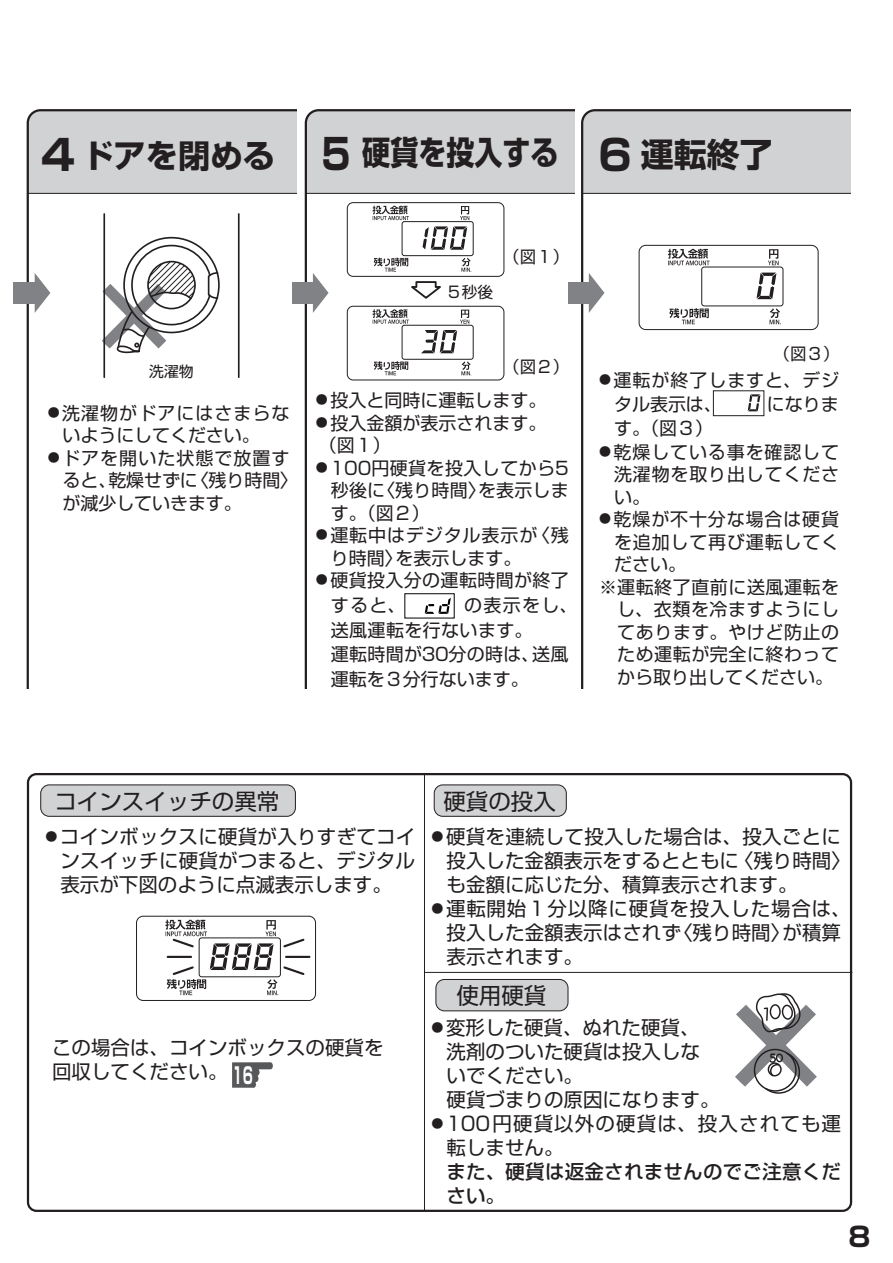
<style>
.page{position:relative;width:893px;height:1263px;background:#fff}
.page>*{position:absolute;margin:0;border:0;box-sizing:border-box;transform-origin:0 0}
.t1{font:700 42px "Shin Go Pro";color:#231f20;scale:.85 1}
.t2{font:700 42px "Shin Go Pro";color:#231f20}
.t3{font:700 33px "Shin Go Pro";color:#231f20;scale:.85 1}
.t4{font:700 33px "Shin Go Pro";color:#231f20}
.t5{font:700 32.25px "Shin Go Pro";color:#231f20}
.t6{font:700 27px "Shin Go Pro";color:#231f20}
.t7{font:22.5px "Shin Go Pro";color:#231f20}
.t8{font:19.5px/24px "Shin Go Pro";color:#231f20}
.t9{font:19.5px/24px "Shin Go Pro";letter-spacing:.06em;color:#231f20}
.t10{font:500 19.5px/24px "Shin Go Pro";letter-spacing:.015em;color:#231f20}
.t11{font:18px/22.5px "Shin Go Pro";letter-spacing:.025em;color:#231f20;text-align:justify}
.t12{font:18px/22.5px "Shin Go Pro";color:#231f20}
.t13{font:18px/22.5px "Shin Go Pro";letter-spacing:.05em;color:#231f20}
.t14{font:18px/22.5px "Shin Go Pro";letter-spacing:-.005em;color:#231f20}
.t15{font:18px/22.5px "Shin Go Pro";letter-spacing:.06em;color:#231f20}
.t16{font:18px "Shin Go Pro";letter-spacing:.045em;color:#231f20}
.t17{font:16.5px "Shin Go Pro";color:#231f20}
.t18{font:15.75px "Shin Go Pro";color:#231f20}
.t19{font:14.85px "Shin Go Pro";color:#231f20}
.s1{font-size:42px}
.s2{font-weight:700;font-size:22.5px;color:#fff}
</style>
<div class="page">
<svg style="left:26px;top:109px;width:270px;height:579px"></svg>
<hr style="left:28px;top:193px;width:268px;height:1px;background:#231f20">
<svg style="left:304px;top:109px;width:270px;height:579px"></svg>
<hr style="left:306px;top:193px;width:268px;height:1px;background:#231f20">
<svg style="left:580px;top:109px;width:271px;height:579px"></svg>
<hr style="left:582px;top:193px;width:269px;height:1px;background:#231f20">
<hr style="left:103px;top:214px;width:2px;height:163px;background:#231f20">
<hr style="left:238px;top:214px;width:2px;height:163px;background:#231f20">
<svg style="left:102px;top:244px;width:117px;height:110px"></svg>
<div style="left:402px;top:221px;width:72px;height:35px;border:1px solid #231f20;border-radius:2px"></div>
<svg style="left:374px;top:258px;width:34px;height:14px"></svg>
<svg style="left:373px;top:206px;width:36px;height:14px"></svg>
<svg style="left:461px;top:258px;width:10px;height:14px"></svg>
<svg style="left:460px;top:206px;width:9px;height:14px"></svg>
<div style="left:347px;top:202px;width:157px;height:75px;border:1px solid #231f20;border-radius:6px"></div>
<svg style="left:406px;top:280px;width:40px;height:20px"></svg>
<div style="left:402px;top:325px;width:72px;height:35px;border:1px solid #231f20;border-radius:2px"></div>
<svg style="left:374px;top:361px;width:34px;height:14px"></svg>
<svg style="left:373px;top:309px;width:36px;height:15px"></svg>
<svg style="left:461px;top:361px;width:10px;height:14px"></svg>
<svg style="left:460px;top:310px;width:9px;height:14px"></svg>
<div style="left:347px;top:306px;width:157px;height:74px;border:1px solid #231f20;border-radius:6px"></div>
<svg style="left:423px;top:226px;width:44px;height:24px"></svg>
<svg style="left:421px;top:330px;width:36px;height:23px"></svg>
<svg style="left:756px;top:273px;width:20px;height:26px"></svg>
<div style="left:701px;top:267px;width:82px;height:39px;border:1px solid #231f20;border-radius:3px"></div>
<svg style="left:669px;top:308px;width:40px;height:16px"></svg>
<svg style="left:668px;top:249px;width:42px;height:16px"></svg>
<svg style="left:770px;top:308px;width:11px;height:16px"></svg>
<svg style="left:768px;top:249px;width:11px;height:16px"></svg>
<div style="left:639px;top:245px;width:180px;height:85px;border:1px solid #231f20;border-radius:7px"></div>
<div style="left:27px;top:773px;width:825px;height:439px;border:2px solid #231f20;border-radius:9px"></div>
<div style="left:41px;top:785px;width:254px;height:31px;background:#d1d2d4;border-radius:9px"></div>
<div style="left:41px;top:785px;width:255px;height:31px;border:1px solid #231f20;border-radius:9px"></div>
<hr style="left:425px;top:972px;width:427px;height:1px;background:#231f20">
<hr style="left:424px;top:773px;width:1px;height:438px;background:#231f20">
<div style="left:434px;top:785px;width:132px;height:31px;background:#d1d2d4;border-radius:9px"></div>
<div style="left:434px;top:785px;width:132px;height:31px;border:1px solid #231f20;border-radius:9px"></div>
<div style="left:436px;top:979px;width:132px;height:32px;background:#d1d2d4;border-radius:9px"></div>
<div style="left:436px;top:979px;width:132px;height:32px;border:1px solid #231f20;border-radius:9px"></div>
<div style="left:136px;top:916px;width:180px;height:85px;border:1px solid #231f20;border-radius:7px"></div>
<hr style="left:286px;top:956px;width:23px;height:2px;background:#231f20">
<svg style="left:165px;top:920px;width:141px;height:75px"></svg>
<svg style="left:232px;top:1062px;width:41px;height:26px"></svg>
<svg style="left:735px;top:993px;width:82px;height:101px"></svg>
<div style="left:14px;top:282px;width:25px;height:21px;background:#808285"></div>
<svg style="left:35px;top:273px;width:15px;height:40px"></svg>
<div style="left:292px;top:282px;width:25px;height:21px;background:#808285"></div>
<svg style="left:313px;top:273px;width:16px;height:40px"></svg>
<div style="left:568px;top:282px;width:25px;height:21px;background:#808285"></div>
<svg style="left:589px;top:273px;width:15px;height:40px"></svg>
<svg style="left:425px;top:598px;width:26px;height:16px"></svg>
<div style="left:713px;top:390px;width:51px;height:26px;border:1px solid #231f20"></div>
<svg style="left:748px;top:394px;width:12px;height:17px"></svg>
<h3 class="t5" style="left:37px;top:130px;width:239px"><span class="s1">４</span>ドアを閉める</h3>
<h2 class="t3" style="left:362px;top:127px;width:233px">硬貨を投入する</h2>
<h1 class="t1" style="left:318px;top:121px;width:44px">５</h1>
<h2 class="t4" style="left:641px;top:128px;width:133px">運転終了</h2>
<h1 class="t2" style="left:594px;top:121px;width:43px">６</h1>
<p class="t19" style="left:149px;top:359px;width:46px">洗濯物</p>
<p class="t15" style="left:63px;top:400px;width:228px;text-indent:-15px"><sup>●</sup> 洗濯物がドアにはさまらないようにしてください。</p>
<p class="t14" style="left:63px;top:445px;width:237px;text-indent:-15px"><sup>●</sup> ドアを開いた状態で放置すると、乾燥せずに〈残り時間〉が減少していきます。</p>
<p class="t18" style="left:446px;top:279px;width:49px">５秒後</p>
<p class="t17" style="left:503px;top:243px;width:67px">（図１）</p>
<p class="t17" style="left:503px;top:353px;width:67px">（図２）</p>
<p class="t12" style="left:316px;top:387px;width:232px"><sup>●</sup> 投入と同時に運転します。</p>
<p class="t12" style="left:316px;top:409px;width:232px"><sup>●</sup> 投入金額が表示されます。（図１）</p>
<p class="t11" style="left:331px;top:454px;width:240px;text-indent:-15px"><sup>●</sup> 100円硬貨を投入してから5秒後に〈残り時間〉を表示します。（図２）</p>
<p class="t13" style="left:331px;top:522px;width:240px;text-indent:-15px"><sup>●</sup> 運転中はデジタル表示が〈残り時間〉を表示します。</p>
<p class="t11" style="left:331px;top:566px;width:248px;line-height:24.8px;text-align:left;text-indent:-15px"><sup>●</sup> 硬貨投入分の運転時間が終了すると、　　 　の表示をし、送風運転を行ないます。　　運転時間が30分の時は、送風運転を３分行ないます。</p>
<p class="t17" style="left:773px;top:340px;width:67px">（図３）</p>
<p class="t11" style="left:614px;top:366px;width:227px;line-height:24px;text-indent:-15px"><sup>●</sup> 運転が終了しますと、デジタル表示は、　　　になります。（図３）</p>
<p class="t11" style="left:614px;top:438px;width:227px;text-indent:-15px"><sup>●</sup> 乾燥している事を確認して洗濯物を取り出してください。</p>
<p class="t13" style="left:599px;top:506px;width:241px"><sup>●</sup> 乾燥が不十分な場合は硬貨</p>
<p class="t16" style="left:614px;top:527px;width:227px">を追加して再び運転してく</p>
<p class="t11" style="left:614px;top:551px;width:73px">ださい。</p>
<p class="t11" style="left:599px;top:573px;width:241px">※運転終了直前に送風運転を</p>
<p class="t11" style="left:617px;top:596px;width:223px">し、衣類を冷ますようにし</p>
<p class="t11" style="left:617px;top:618px;width:223px">てあります。やけど防止の</p>
<p class="t11" style="left:617px;top:641px;width:223px">ため運転が完全に終わって</p>
<p class="t12" style="left:617px;top:663px;width:217px">から取り出してください。</p>
<p class="t7" style="left:54px;top:783px;width:226px">コインスイッチの異常</p>
<p class="t7" style="left:443px;top:783px;width:114px">硬貨の投入</p>
<p class="t8" style="left:446px;top:822px;width:406px;text-indent:-15px"><sup>●</sup> 硬貨を連続して投入した場合は、投入ごとに投入した金額表示をするとともに〈残り時間〉も金額に応じた分、積算表示されます。</p>
<p class="t8" style="left:446px;top:894px;width:406px;text-indent:-15px"><sup>●</sup> 運転開始１分以降に硬貨を投入した場合は、投入した金額表示はされず〈残り時間〉が積算表示されます。</p>
<p class="t7" style="left:456px;top:977px;width:91px">使用硬貨</p>
<p class="t8" style="left:446px;top:1013px;width:274px;text-indent:-15px"><sup>●</sup> 変形した硬貨、ぬれた硬貨、洗剤のついた硬貨は投入しないでください。<br>硬貨づまりの原因になります。</p>
<p class="t9" style="left:446px;top:1109px;width:396px;text-indent:-15px"><sup>●</sup> 100円硬貨以外の硬貨は、投入されても運転しません。</p>
<p class="t10" style="left:446px;top:1157px;width:396px">また、硬貨は返金されませんのでご注意ください。</p>
<p class="t8" style="left:60px;top:822px;width:357px;text-align:justify;text-indent:-15px"><sup>●</sup> コインボックスに硬貨が入りすぎてコインスイッチに硬貨がつまると、デジタル表示が下図のように点滅表示します。</p>
<p class="t8" style="left:52px;top:1033px;width:333px">この場合は、コインボックスの硬貨を回収してください。 <span class="s2">16</span></p>
<h3 class="t6" style="left:848px;top:1215px;width:24px">8</h3>
</div>
